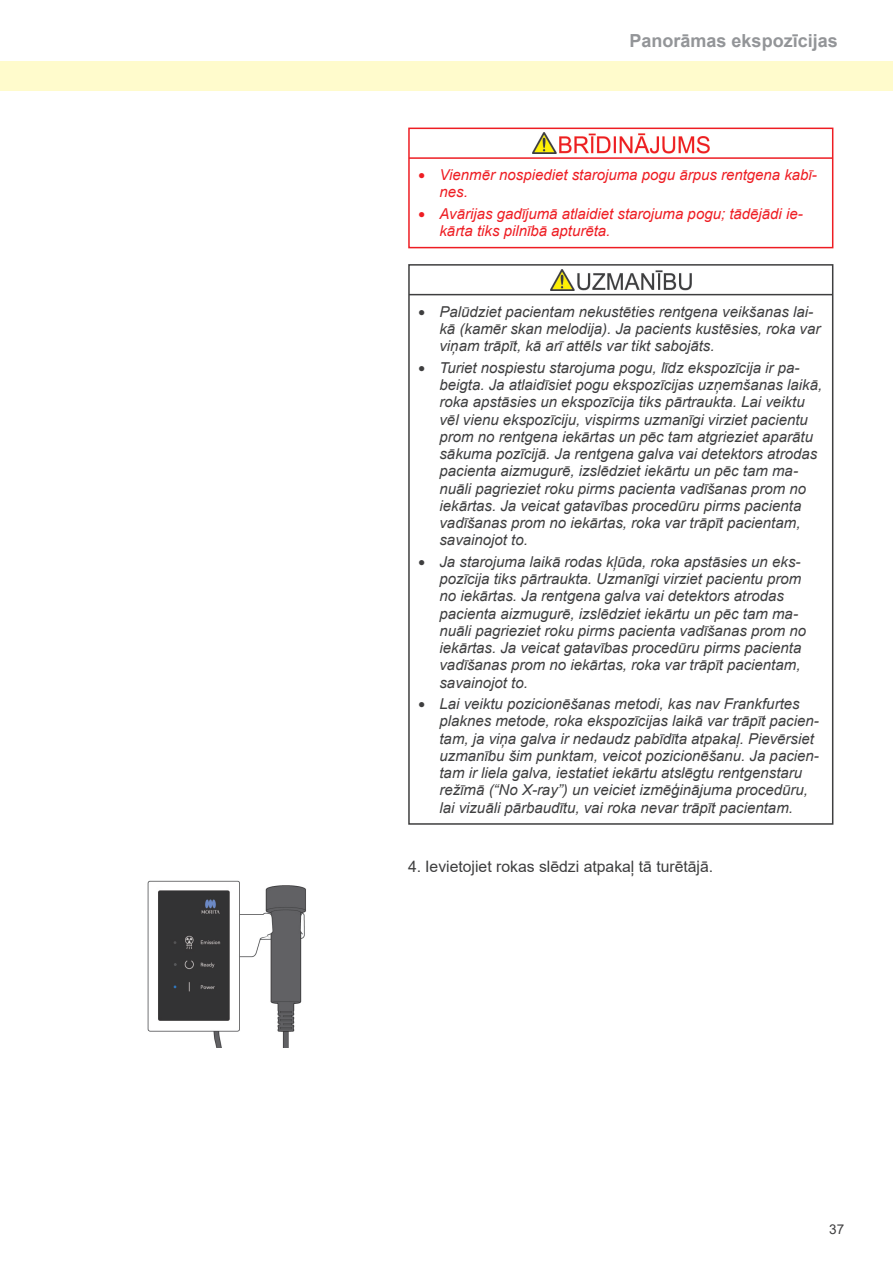
<style>
.page{position:relative;width:893px;height:1263px;background:#fff}
.page>*{position:absolute;margin:0;border:0;box-sizing:border-box;transform-origin:0 0}
.t1{font:700 18px "Arial";color:#939598}
.t2{font:15.75px "Arial";color:#3e3e3f}
.t3{font:italic 15px/17.2px "Arial";color:#3e3e3f}
.t4{font:italic 15px/17.2px "Arial";color:#ee1d23}
.t5{font:13.5px "Arial";color:#3e3e3f}
.s1{font-style:normal;font-size:12px}
</style>
<div class="page">
<hr style="left:409px;top:157px;width:424px;height:2px;background:#ee1d23">
<div style="left:408px;top:128px;width:425px;height:120px;border:2px solid #ee1d23"></div>
<img style="left:532px;top:133px;width:177px;height:21px">
<hr style="left:409px;top:294px;width:424px;height:1px;background:#3e3e3f">
<div style="left:408px;top:264px;width:425px;height:561px;border:2px solid #3e3e3f"></div>
<img style="left:550px;top:269px;width:142px;height:21px">
<img style="left:147px;top:880px;width:159px;height:167px">
<div style="left:171px;top:960px;width:9px;height:9px;background:#333334;border-radius:50%"></div>
<div style="left:0;top:61px;width:893px;height:30px;background:#fffbcc"></div>
<p class="t1" style="left:630px;top:28px;width:210px">Panorāmas ekspozīcijas</p>
<p class="t4" style="left:439px;top:167px;width:379px;text-indent:-21px"><span class="s1">●</span> Vienmēr nospiediet starojuma pogu ārpus rentgena kabī&shy;nes.</p>
<p class="t4" style="left:439px;top:205px;width:365px;text-indent:-21px"><span class="s1">●</span> Avārijas gadījumā atlaidiet starojuma pogu; tādējādi ie&shy;kārta tiks pilnībā apturēta.</p>
<p class="t3" style="left:439px;top:303px;width:382px;text-indent:-21px"><span class="s1">●</span> Palūdziet pacientam nekustēties rentgena veikšanas lai&shy;kā (kamēr skan melodija). Ja pacients kustēsies, roka var viņam trāpīt, kā arī attēls var tikt sabojāts.</p>
<p class="t3" style="left:439px;top:359px;width:384px;text-indent:-21px"><span class="s1">●</span> Turiet nospiestu starojuma pogu, līdz ekspozīcija ir pa&shy;beigta. Ja atlaidīsiet pogu ekspozīcijas uzņemšanas laikā, roka apstāsies un ekspozīcija tiks pārtraukta. Lai veiktu vēl vienu ekspozīciju, vispirms uzmanīgi virziet pacientu prom no rentgena iekārtas un pēc tam atgrieziet aparātu sākuma pozīcijā. Ja rentgena galva vai detektors atrodas pacienta aizmugurē, izslēdziet iekārtu un pēc tam ma&shy;nuāli pagrieziet roku pirms pacienta vadīšanas prom no iekārtas. Ja veicat gatavības procedūru pirms pacienta vadīšanas prom no iekārtas, roka var trāpīt pacientam, savainojot to.</p>
<p class="t3" style="left:439px;top:553px;width:368px;text-indent:-21px"><span class="s1">●</span> Ja starojuma laikā rodas kļūda, roka apstāsies un eks&shy;pozīcija tiks pārtraukta. Uzmanīgi virziet pacientu prom no iekārtas. Ja rentgena galva vai detektors atrodas pacienta aizmugurē, izslēdziet iekārtu un pēc tam ma&shy;nuāli pagrieziet roku pirms pacienta vadīšanas prom no iekārtas. Ja veicat gatavības procedūru pirms pacienta vadīšanas prom no iekārtas, roka var trāpīt pacientam, savainojot to.</p>
<p class="t3" style="left:439px;top:695px;width:381px;text-indent:-21px"><span class="s1">●</span> Lai veiktu pozicionēšanas metodi, kas nav Frankfurtes plaknes metode, roka ekspozīcijas laikā var trāpīt pacien&shy;tam, ja viņa galva ir nedaudz pabīdīta atpakaļ. Pievērsiet uzmanību šim punktam, veicot pozicionēšanu. Ja pacien&shy;tam ir liela galva, iestatiet iekārtu atslēgtu rentgenstaru režīmā (“No X-ray”) un veiciet izmēģinājuma procedūru, lai vizuāli pārbaudītu, vai roka nevar trāpīt pacientam.</p>
<p class="t2" style="left:408px;top:855px;width:307px">4. Ievietojiet rokas slēdzi atpakaļ tā turētājā.</p>
<p class="t5" style="left:829px;top:1220px;width:17px">37</p>
</div>
